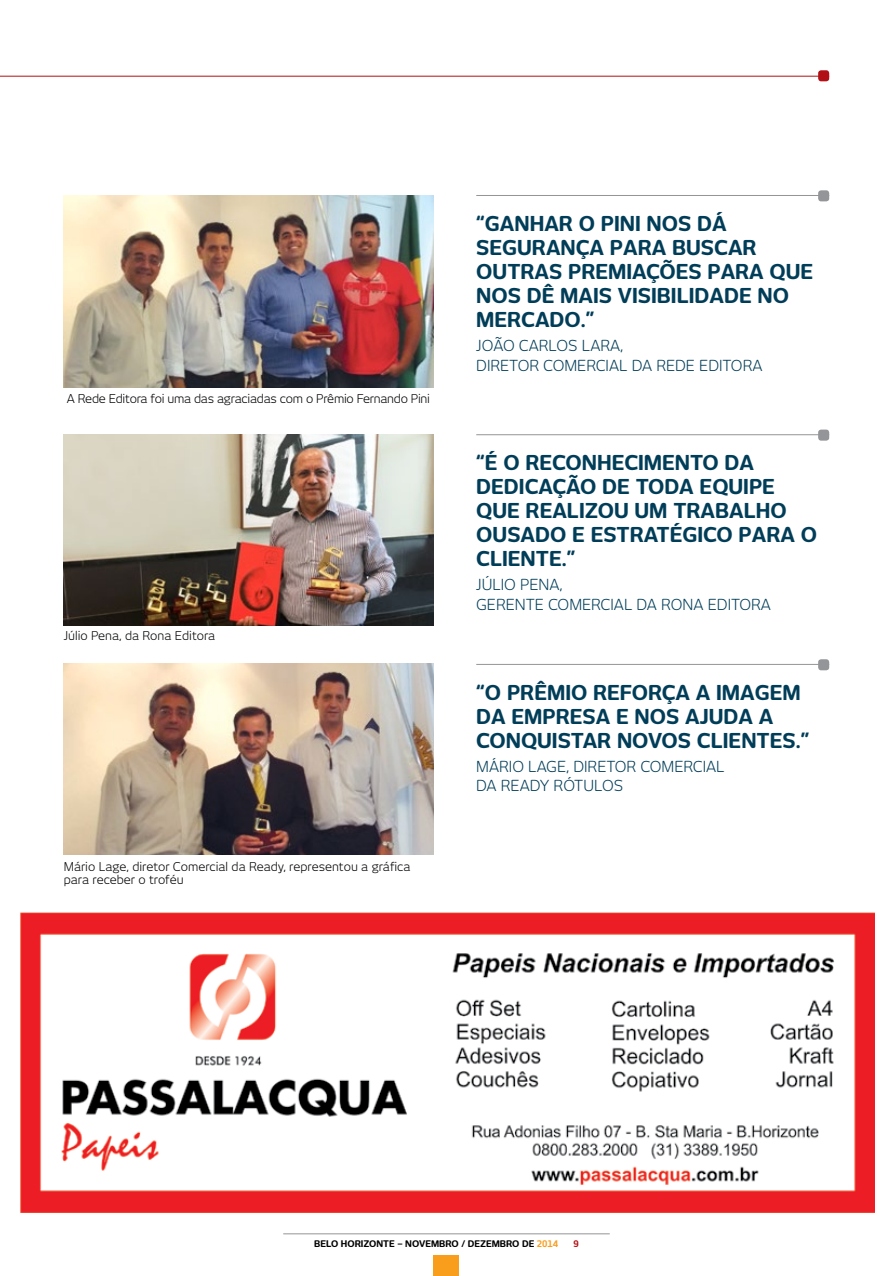
<style>
.page{position:relative;width:893px;height:1276px;background:#fff}
.page>*{position:absolute;margin:0;border:0;box-sizing:border-box;transform-origin:0 0}
.t1{font:700 20.25px/24px "New June";color:#003d58}
.t2{font:15px/19.5px "New June";color:#003d58}
.t3{font:12px/13.5px "New June";color:#000}
.t4{font:12px "New June";letter-spacing:-.02em;color:#000}
.t5{font:700 9px "New June";color:#000}
.t6{font:700 9px "New June";color:#b11116}
.s1{color:#f99d1c}
</style>
<div class="page">
<hr style="left:283px;top:1233px;width:327px;height:1px;background:#939598">
<div style="left:434px;top:1255px;width:25px;height:21px;background:#f99d1c"></div>
<hr style="left:0;top:76px;width:829px;height:1px;background:#b11116">
<div style="left:818px;top:70px;width:11px;height:11px;background:#b11116;border-radius:3px"></div>
<img style="left:20px;top:912px;width:854px;height:300px">
<hr style="left:476px;top:195px;width:353px;height:1px;background:#939598">
<div style="left:818px;top:190px;width:11px;height:11px;background:#939598;border-radius:3px"></div>
<hr style="left:476px;top:434px;width:353px;height:1px;background:#939598">
<div style="left:818px;top:429px;width:11px;height:12px;background:#939598;border-radius:3px"></div>
<hr style="left:476px;top:664px;width:353px;height:1px;background:#939598">
<div style="left:818px;top:659px;width:11px;height:11px;background:#939598;border-radius:3px"></div>
<img style="left:64px;top:434px;width:370px;height:192px">
<img style="left:64px;top:663px;width:370px;height:192px">
<img style="left:64px;top:196px;width:370px;height:191px">
<p class="t4" style="left:67px;top:391px;width:365px">A Rede Editora foi uma das agraciadas com o Prêmio Fernando Pini</p>
<p class="t3" style="left:64px;top:628px;width:153px">Júlio Pena, da Rona Editora</p>
<p class="t3" style="left:64px;top:859px;width:348px">Mário Lage, diretor Comercial da Ready, representou a gráfica para receber o troféu</p>
<p class="t1" style="left:476px;top:211px;width:338px">“GANHAR O PINI NOS DÁ<br>SEGURANÇA PARA BUSCAR<br>OUTRAS PREMIAÇÕES PARA QUE<br>NOS DÊ MAIS VISIBILIDADE NO<br>MERCADO.”</p>
<p class="t2" style="left:476px;top:336px;width:54px">João Car</p>
<p class="t2" style="left:549px;top:336px;width:44px">los Lara</p>
<p class="t2" style="left:620px;top:336px;width:5px">,</p>
<p class="t2" style="left:476px;top:355px;width:100px">diretor Comer</p>
<p class="t2" style="left:596px;top:355px;width:158px">cial da Rede Editora</p>
<p class="t1" style="left:476px;top:450px;width:342px">“É O RECONHECIMENTO DA<br>DEDICAÇÃO DE TODA EQUIPE<br>QUE REALIZOU UM TRABALHO<br>OUSADO E ESTRATÉGICO PARA O<br>CLIENTE.”</p>
<p class="t2" style="left:476px;top:575px;width:88px">Júlio Pena, gere</p>
<p class="t2" style="left:515px;top:594px;width:66px">nte Comer</p>
<p class="t2" style="left:601px;top:594px;width:161px">cial da Rona Editora</p>
<p class="t1" style="left:476px;top:680px;width:335px">“O PRÊMIO REFORÇA A IMAGEM<br>DA EMPRESA E NOS AJUDA A<br>CONQUISTAR NOVOS CLIENTES.”</p>
<p class="t2" style="left:476px;top:756px;width:62px">Mári o Lage</p>
<p class="t2" style="left:566px;top:756px;width:107px">, diretor Comer</p>
<p class="t2" style="left:693px;top:756px;width:33px">cial</p>
<p class="t2" style="left:476px;top:776px;width:147px">da Ready Rótulos</p>
<p class="t5" style="left:314px;top:1238px;width:246px">BELO HORIZONTE – NOVEMBRO / DEZEMBRO DE <span class="s1">2014</span></p>
<p class="t6" style="left:574px;top:1238px;width:7px">9</p>
</div>
